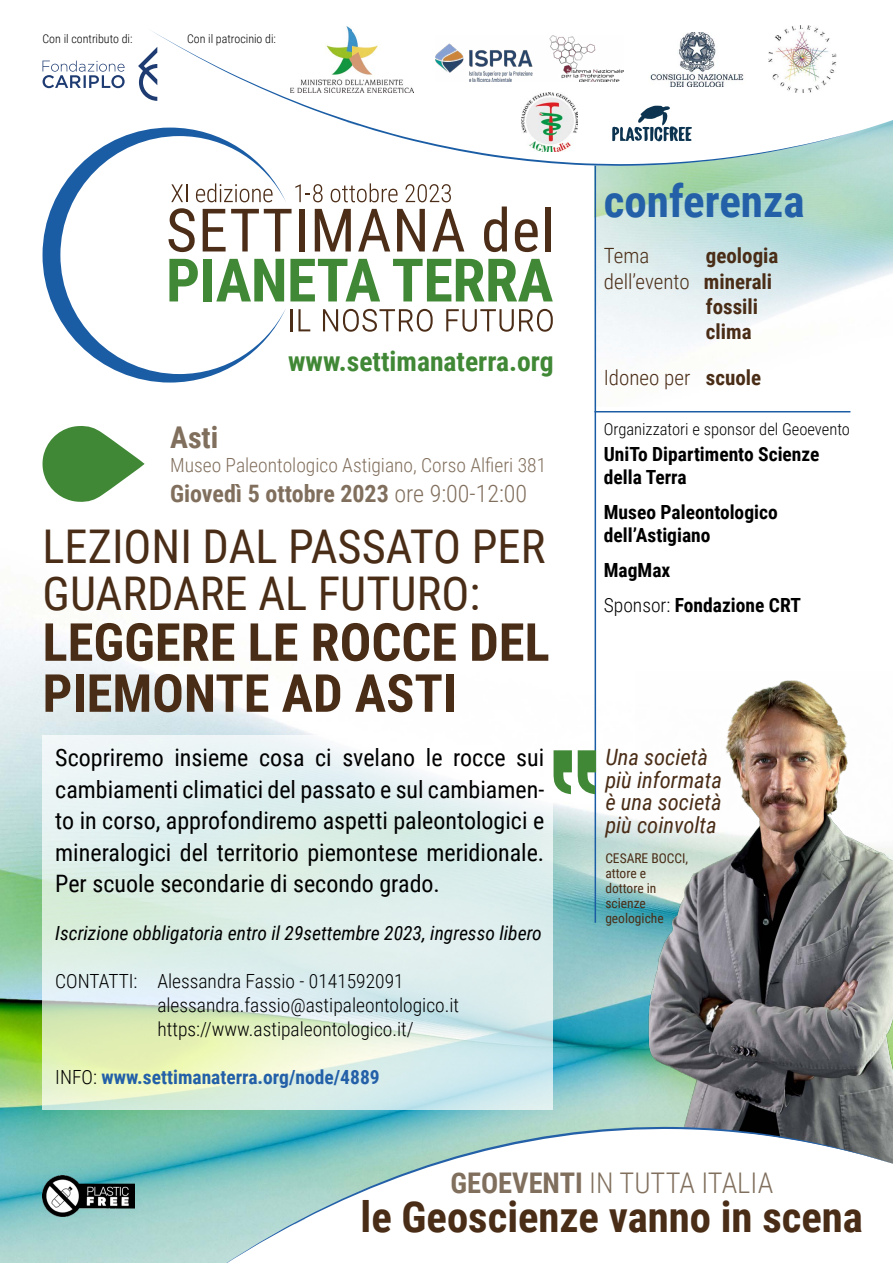
<style>
.page{position:relative;width:893px;height:1263px;background:#fff}
.page>*{position:absolute;margin:0;border:0;box-sizing:border-box;transform-origin:0 0}
.t1{font:700 52.5px/51px "Roboto Condensed";color:#4a2d17}
.t2{font:46.5px/46.5px "Roboto Condensed";color:#4a2d17}
.t3{font:700 45px "Roboto Condensed";color:#2360a8}
.t4{font:700 42.75px "Roboto Condensed";color:#4a2d17}
.t5{font:700 30px "Roboto Condensed";color:#816f5d}
.t6{font:300 28.5px "Roboto Condensed";color:#816f5d}
.t7{font:700 27.6px "Roboto Condensed";color:#408835}
.t8{font:24px/31.5px "Roboto Condensed";color:#000;text-align:justify}
.t9{font:700 24px "Roboto Condensed";color:#816f5d}
.t10{font:italic 22.5px "Roboto Condensed";color:#4a2d17}
.t11{font:300 21px "Roboto Condensed";color:#4a2d17}
.t12{font:700 21px "Roboto Condensed";color:#4a2d17}
.t13{font:300 19.5px "Roboto Condensed";color:#000}
.t14{font:700 19.5px/22.5px "Roboto Condensed";color:#000}
.t15{font:italic 19.5px "Roboto Condensed";color:#000}
.t16{font:300 19.5px "Roboto Condensed";color:#816f5d}
.t17{font:700 19.5px "Roboto Condensed";color:#2360a8}
.t18{font:300 16.5px "Roboto Condensed";color:#000}
.t19{font:13.5px "Roboto Condensed";color:#4a2d17}
.t20{font:300 12px "Roboto Condensed";color:#000}
.s1{font-weight:300}
.s2{font-weight:300;color:#000}
.s3{font-weight:700}
</style>
<div class="page">
<img style="left:0;top:463px;width:635px;height:800px">
<svg style="left:43px;top:736px;width:510px;height:374px;fill:#deeeec"></svg>
<img style="left:635px;top:680px;width:258px;height:447px">
<hr style="left:595px;top:153px;width:1px;height:770px;background:#1a5da5">
<hr style="left:595px;top:411px;width:255px;height:1px;background:#1a5da5">
<svg style="left:43px;top:426px;width:102px;height:76px"></svg>
<svg style="left:554px;top:750px;width:42px;height:44px"></svg>
<img style="left:43px;top:1176px;width:92px;height:41px">
<svg style="left:346px;top:26px;width:547px;height:140px"></svg>
<svg style="left:152px;top:29px;width:707px;height:137px"></svg>
<svg style="left:207px;top:1127px;width:686px;height:136px"></svg>
<svg style="left:286px;top:209px;width:6px;height:5px"></svg>
<div style="left:299px;top:209px;width:5px;height:42px;background:#4c2d18"></div>
<svg style="left:315px;top:209px;width:36px;height:42px"></svg>
<svg style="left:358px;top:209px;width:32px;height:42px"></svg>
<svg style="left:397px;top:209px;width:28px;height:42px"></svg>
<svg style="left:432px;top:209px;width:32px;height:42px"></svg>
<svg style="left:484px;top:206px;width:23px;height:46px"></svg>
<svg style="left:515px;top:219px;width:23px;height:33px"></svg>
<div style="left:545px;top:206px;width:5px;height:45px;background:#4c2d18"></div>
<svg style="left:290px;top:259px;width:90px;height:42px"></svg>
<svg style="left:393px;top:259px;width:160px;height:42px"></svg>
<hr style="left:290px;top:309px;width:3px;height:22px;background:#4c2d18">
<svg style="left:298px;top:309px;width:12px;height:22px"></svg>
<svg style="left:323px;top:309px;width:110px;height:23px"></svg>
<svg style="left:446px;top:309px;width:107px;height:23px"></svg>
<svg style="left:43px;top:128px;width:243px;height:255px"></svg>
<svg style="left:171px;top:184px;width:16px;height:18px"></svg>
<svg style="left:196px;top:183px;width:77px;height:19px"></svg>
<svg style="left:295px;top:184px;width:28px;height:18px"></svg>
<svg style="left:331px;top:183px;width:67px;height:19px"></svg>
<svg style="left:405px;top:184px;width:46px;height:18px"></svg>
<svg style="left:43px;top:47px;width:114px;height:54px"></svg>
<img style="left:649px;top:32px;width:97px;height:55px">
<img style="left:768px;top:25px;width:69px;height:68px">
<img style="left:522px;top:93px;width:56px;height:59px">
<img style="left:291px;top:27px;width:123px;height:65px">
<img style="left:435px;top:35px;width:189px;height:46px">
<svg style="left:611px;top:106px;width:82px;height:39px"></svg>
<p class="t20" style="left:43px;top:30px;width:91px">Con il contributo di:</p>
<p class="t20" style="left:187px;top:30px;width:90px">Con il patrocinio di:</p>
<p class="t7" style="left:288px;top:342px;width:267px">www.settimanaterra.org</p>
<p class="t5" style="left:170px;top:416px;width:50px">Asti</p>
<p class="t16" style="left:170px;top:451px;width:378px">Museo Paleontologico Astigiano, Corso Alfieri 381</p>
<p class="t9" style="left:170px;top:476px;width:359px">Giovedì 5 ottobre 2023 <span class="s1">ore 9:00-12:00</span></p>
<p class="t2" style="left:43px;top:522px;width:504px">LEZIONI DAL PASSATO PER<br>GUARDARE AL FUTURO:</p>
<p class="t1" style="left:43px;top:615px;width:509px">LEGGERE LE ROCCE DEL<br>PIEMONTE AD ASTI</p>
<p class="t8" style="left:55px;top:741px;width:490px">Scopriremo insieme cosa ci svelano le rocce sui cambiamenti climatici del passato e sul cambiamen&shy;to in corso, approfondiremo aspetti paleontologici e mineralogici del territorio piemontese meridionale.<br>Per scuole secondarie di secondo grado.</p>
<p class="t15" style="left:55px;top:920px;width:488px">Iscrizione obbligatoria entro il 29settembre 2023, ingresso libero</p>
<p class="t13" style="left:55px;top:968px;width:350px">CONTATTI: Alessandra Fassio - 0141592091</p>
<p class="t13" style="left:157px;top:992px;width:303px">alessandra.fassio@astipaleontologico.it</p>
<p class="t13" style="left:157px;top:1016px;width:258px">https://www.astipaleontologico.it/</p>
<p class="t17" style="left:55px;top:1063px;width:326px"><span class="s2">INFO:</span> www.settimanaterra.org/node/4889</p>
<p class="t3" style="left:604px;top:169px;width:202px">conferenza</p>
<p class="t11" style="left:604px;top:241px;width:47px">Tema</p>
<p class="t12" style="left:706px;top:241px;width:74px">geologia</p>
<p class="t11" style="left:604px;top:266px;width:170px">dell’evento <span class="s3">minerali</span></p>
<p class="t12" style="left:706px;top:292px;width:54px">fossili</p>
<p class="t12" style="left:706px;top:317px;width:47px">clima</p>
<p class="t11" style="left:604px;top:363px;width:159px">Idoneo per <span class="s3">scuole</span></p>
<p class="t18" style="left:604px;top:417px;width:248px">Organizzatori e sponsor del Geoevento</p>
<p class="t14" style="left:604px;top:443px;width:217px">UniTo Dipartimento Scienze della Terra</p>
<p class="t14" style="left:604px;top:500px;width:175px">Museo Paleontologico dell’Astigiano</p>
<p class="t14" style="left:604px;top:558px;width:68px">MagMax</p>
<p class="t14" style="left:604px;top:593px;width:199px"><span class="s1">Sponsor:</span> Fondazione CRT</p>
<p class="t10" style="left:605px;top:741px;width:104px">Una società</p>
<p class="t10" style="left:605px;top:764px;width:118px">più informata</p>
<p class="t10" style="left:605px;top:786px;width:118px">è una società</p>
<p class="t10" style="left:605px;top:809px;width:113px">più coinvolta</p>
<p class="t19" style="left:605px;top:848px;width:84px">CESARE BOCCI,</p>
<p class="t19" style="left:605px;top:863px;width:42px">attore e</p>
<p class="t19" style="left:605px;top:878px;width:53px">dottore in</p>
<p class="t19" style="left:605px;top:893px;width:42px">scienze</p>
<p class="t19" style="left:605px;top:908px;width:60px">geologiche</p>
<p class="t6" style="left:450px;top:1163px;width:324px"><span class="s3">GEOEVENTI</span> IN TUTTA ITALIA</p>
<h3 class="t4" style="left:361px;top:1186px;width:504px">le Geoscienze vanno in scena</h3>
</div>
